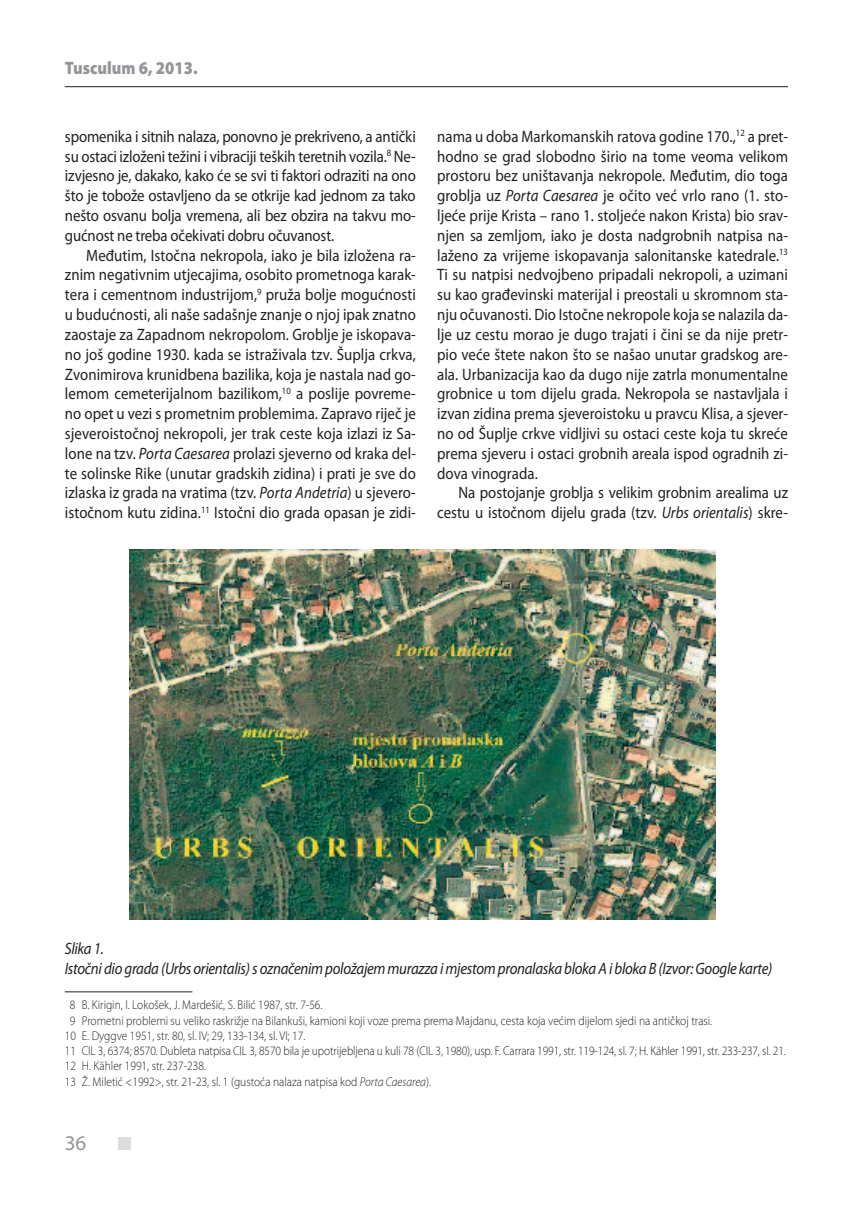
<style>
.page{position:relative;width:853px;height:1213px;background:#fff}
.page>*{position:absolute;margin:0;border:0;box-sizing:border-box;transform-origin:0 0}
.t1{font:21px "Myriad Pro";color:#939598}
.t2{font:900 18px "Myriad Pro";color:#939598;scale:.9 1}
.t3{font:16.5px/19.8px "Myriad Pro";color:#231f20;text-align:justify;scale:.9 1}
.t4{font:italic 16.5px/19.8px "Myriad Pro";letter-spacing:-.02em;color:#231f20;scale:.9 1}
.t5{font:300 12.75px "Myriad Pro";color:#231f20;scale:.9 1}
.s1{font-style:italic}
</style>
<div class="page">
<hr style="left:65px;top:86px;width:723px;height:1px;background:#231f20">
<div style="left:118px;top:1136px;width:13px;height:13px;background:#dcdddf"></div>
<hr style="left:65px;top:991px;width:127px;height:1px;background:#231f20">
<img style="left:130px;top:549px;width:585px;height:370px">
<p class="t2" style="left:65px;top:58px;width:149px">Tusculum 6, 2013.</p>
<p class="t3" style="left:65px;top:127px;width:391px">spomenika i sitnih nalaza, ponovno je prekriveno, a antički su ostaci izloženi težini i vibraciji teških teretnih vozila.<sup>8</sup> Ne&shy;izvjesno je, dakako, kako će se svi ti faktori odraziti na ono što je tobože ostavljeno da se otkrije kad jednom za tako nešto osvanu bolja vremena, ali bez obzira na takvu mo&shy;gućnost ne treba očekivati dobru očuvanost.</p>
<p class="t3" style="left:65px;top:245px;width:391px;text-indent:21px">Međutim, Istočna nekropola, iako je bila izložena ra&shy;znim negativnim utjecajima, osobito prometnoga karak&shy;tera i cementnom industrijom,<sup>9</sup> pruža bolje mogućnosti u budućnosti, ali naše sadašnje znanje o njoj ipak znatno zaostaje za Zapadnom nekropolom. Groblje je iskopava&shy;no još godine 1930. kada se istraživala tzv. Šuplja crkva, Zvonimirova krunidbena bazilika, koja je nastala nad go&shy;lemom cemeterijalnom bazilikom,<sup>10</sup> a poslije povreme&shy;no opet u vezi s prometnim problemima. Zapravo riječ je sjeveroistočnoj nekropoli, jer trak ceste koja izlazi iz Sa&shy;lone na tzv. <span class="s1">Porta Caesarea</span> prolazi sjeverno od kraka del&shy;te solinske Rike (unutar gradskih zidina) i prati je sve do izlaska iz grada na vratima (tzv. <span class="s1">Porta Andetria</span>) u sjevero&shy;istočnom kutu zidina.<sup>11</sup> Istočni dio grada opasan je zidi-</p>
<p class="t3" style="left:437px;top:127px;width:391px">nama u doba Markomanskih ratova godine 170.,<sup>12</sup> a pret&shy;hodno se grad slobodno širio na tome veoma velikom prostoru bez uništavanja nekropole. Međutim, dio toga groblja uz <span class="s1">Porta Caesarea</span> je očito već vrlo rano (1. sto&shy;ljeće prije Krista – rano 1. stoljeće nakon Krista) bio srav&shy;njen sa zemljom, iako je dosta nadgrobnih natpisa na&shy;laženo za vrijeme iskopavanja salonitanske katedrale.<sup>13<br></sup>Ti su natpisi nedvojbeno pripadali nekropoli, a uzimani su kao građevinski materijal i preostali u skromnom sta&shy;nju očuvanosti. Dio Istočne nekropole koja se nalazila da&shy;lje uz cestu morao je dugo trajati i čini se da nije pretr&shy;pio veće štete nakon što se našao unutar gradskog are&shy;ala. Urbanizacija kao da dugo nije zatrla monumentalne grobnice u tom dijelu grada. Nekropola se nastavljala i izvan zidina prema sjeveroistoku u pravcu Klisa, a sjever&shy;no od Šuplje crkve vidljivi su ostaci ceste koja tu skreće prema sjeveru i ostaci grobnih areala ispod ogradnih zi&shy;dova vinograda.</p>
<p class="t3" style="left:437px;top:483px;width:391px;text-align:right">Na postojanje groblja s velikim grobnim arealima uz cestu u istočnom dijelu grada (tzv. <span class="s1">Urbs orientalis</span>) skre-</p>
<p class="t4" style="left:65px;top:938px;width:787px">Slika 1.<br>Istočni dio grada (Urbs orientalis) s označenim položajem murazza i mjestom pronalaska bloka A i bloka B (Izvor: Google karte)</p>
<p class="t5" style="left:70px;top:997px;width:282px">8 B. Kirigin, I. Lokošek, J. Mardešić, S. Bilić 1987, str. 7-56.</p>
<p class="t5" style="left:70px;top:1013px;width:715px">9 Prometni problemi su veliko raskrižje na Bilankuši, kamioni koji voze prema prema Majdanu, cesta koja većim dijelom sjedi na antičkoj trasi.</p>
<p class="t5" style="left:65px;top:1028px;width:269px">10 E. Dyggve 1951, str. 80, sl. IV; 29, 133-134, sl. VI; 17.</p>
<p class="t5" style="left:65px;top:1043px;width:802px">11 CIL 3, 6374; 8570. Dubleta natpisa CIL 3, 8570 bila je upotrijebljena u kuli 78 (CIL 3, 1980), usp. F. Carrara 1991, str. 119-124, sl. 7; H. Kähler 1991, str. 233-237, sl. 21.</p>
<p class="t5" style="left:65px;top:1059px;width:158px">12 H. Kähler 1991, str. 237-238.</p>
<p class="t5" style="left:65px;top:1074px;width:408px">13 Ž. Miletić &lt;1992&gt;, str. 21-23, sl. 1 (gustoća nalaza natpisa kod <span class="s1">Porta Caesarea</span>).</p>
<p class="t1" style="left:65px;top:1131px;width:23px">36</p>
</div>
